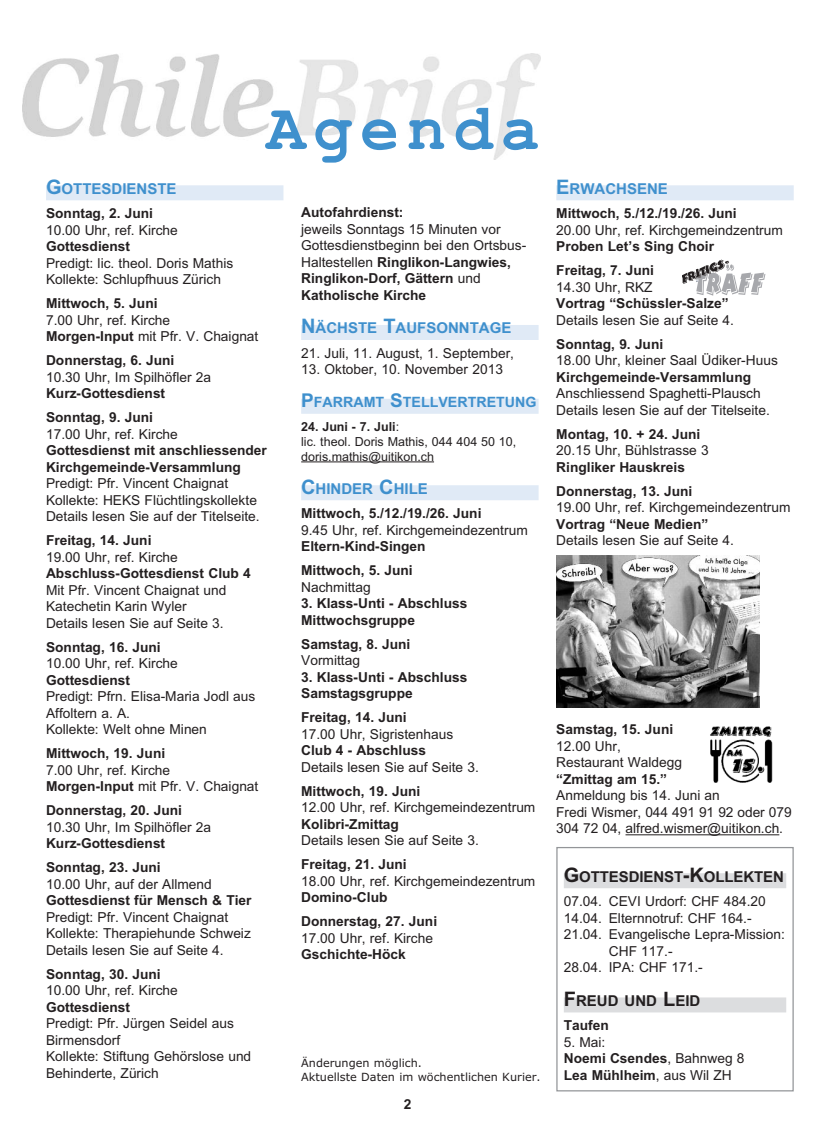
<style>
.page{position:relative;width:815px;height:1134px;background:#fff}
.page>*{position:absolute;margin:0;border:0;box-sizing:border-box;transform-origin:0 0}
.t1{font:700 65px "Courier New";letter-spacing:.12em;color:#3f90cd}
.t2{font:700 15px "Arial";color:#3f90cd}
.t3{font:700 15px "Arial";letter-spacing:-.005em;color:#231f20}
.t4{font:700 14.25px "Arial";color:#3f90cd}
.t5{font:13.75px/16.5px "Arial";color:#231f20}
.t6{font:700 13.75px/24px "Arial";color:#231f20}
.t7{font:12.5px/15px "Arial";color:#231f20}
.t8{font:11.25px/13.5px "Verdana";color:#231f20}
.s1{font-size:20px}
.s2{font-weight:700}
.s3{font-size:19px}
</style>
<div class="page">
<div style="left:46px;top:185px;width:237px;height:15px;background:#e0eaf6"></div>
<div style="left:301px;top:325px;width:238px;height:15px;background:#e0eaf6"></div>
<div style="left:301px;top:399px;width:238px;height:15px;background:#e0eaf6"></div>
<hr style="left:301px;top:461px;width:133px;height:1px;background:#231f20">
<div style="left:301px;top:485px;width:238px;height:15px;background:#e0eaf6"></div>
<img style="left:22px;top:54px;width:518px;height:105px">
<div style="left:556px;top:185px;width:238px;height:15px;background:#e0eaf6"></div>
<hr style="left:625px;top:834px;width:154px;height:1px;background:#231f20">
<svg style="left:682px;top:260px;width:83px;height:36px"></svg>
<img style="left:710px;top:726px;width:62px;height:57px">
<div style="left:556px;top:847px;width:238px;height:244px;border:1px solid #939598"></div>
<div style="left:564px;top:873px;width:222px;height:15px;background:#dcdddf"></div>
<div style="left:564px;top:997px;width:222px;height:15px;background:#dcdddf"></div>
<img style="left:556px;top:555px;width:204px;height:153px">
<h1 class="t1" style="left:267px;top:89px;width:275px">Agenda</h1>
<p class="t2" style="left:46px;top:180px;width:132px"><span class="s1">G</span>OTTESDIENSTE</p>
<p class="t6" style="left:46px;top:202px;width:108px">Sonntag, 2. Juni</p>
<p class="t5" style="left:46px;top:222px;width:133px">10.00 Uhr, ref. Kirche</p>
<p class="t6" style="left:46px;top:235px;width:86px">Gottesdienst</p>
<p class="t5" style="left:46px;top:255px;width:189px">Predigt: lic. theol. Doris Mathis<br>Kollekte: Schlupfhuus Zürich</p>
<p class="t6" style="left:46px;top:292px;width:113px">Mittwoch, 5. Juni</p>
<p class="t5" style="left:46px;top:312px;width:214px">7.00 Uhr, ref. Kirche<br><span class="s2">Morgen-Input</span> mit Pfr. V. Chaignat</p>
<p class="t6" style="left:46px;top:349px;width:130px">Donnerstag, 6. Juni</p>
<p class="t5" style="left:46px;top:369px;width:167px">10.30 Uhr, Im Spilhöfler 2a</p>
<p class="t6" style="left:46px;top:382px;width:121px">Kurz-Gottesdienst<br>Sonntag, 9. Juni</p>
<p class="t5" style="left:46px;top:426px;width:133px">17.00 Uhr, ref. Kirche</p>
<p class="t6" style="left:46px;top:442px;width:222px;line-height:16.5px">Gottesdienst mit anschliessender<br>Kirchgemeinde-Versammlung</p>
<p class="t5" style="left:46px;top:475px;width:215px">Predigt: Pfr. Vincent Chaignat<br>Kollekte: HEKS Flüchtlingskollekte<br>Details lesen Sie auf der Titelseite.</p>
<p class="t6" style="left:46px;top:529px;width:107px">Freitag, 14. Juni</p>
<p class="t5" style="left:46px;top:549px;width:133px">19.00 Uhr, ref. Kirche</p>
<p class="t6" style="left:46px;top:562px;width:206px">Abschluss-Gottesdienst Club 4</p>
<p class="t5" style="left:46px;top:582px;width:182px">Mit Pfr. Vincent Chaignat und<br>Katechetin Karin Wyler<br>Details lesen Sie auf Seite 3.</p>
<p class="t6" style="left:46px;top:635px;width:116px">Sonntag, 16. Juni</p>
<p class="t5" style="left:46px;top:655px;width:133px">10.00 Uhr, ref. Kirche</p>
<p class="t6" style="left:46px;top:668px;width:86px">Gottesdienst</p>
<p class="t5" style="left:46px;top:688px;width:211px">Predigt: Pfrn. Elisa-Maria Jodl aus<br>Affoltern a. A.<br>Kollekte: Welt ohne Minen</p>
<p class="t6" style="left:46px;top:742px;width:121px">Mittwoch, 19. Juni</p>
<p class="t5" style="left:46px;top:762px;width:214px">7.00 Uhr, ref. Kirche<br><span class="s2">Morgen-Input</span> mit Pfr. V. Chaignat</p>
<p class="t6" style="left:46px;top:799px;width:138px">Donnerstag, 20. Juni</p>
<p class="t5" style="left:46px;top:819px;width:167px">10.30 Uhr, Im Spilhöfler 2a</p>
<p class="t6" style="left:46px;top:832px;width:121px">Kurz-Gottesdienst<br>Sonntag, 23. Juni</p>
<p class="t5" style="left:46px;top:876px;width:167px">10.00 Uhr, auf der Allmend</p>
<p class="t6" style="left:46px;top:889px;width:207px">Gottesdienst für Mensch &amp; Tier</p>
<p class="t5" style="left:46px;top:909px;width:206px">Predigt: Pfr. Vincent Chaignat<br>Kollekte: Therapiehunde Schweiz<br>Details lesen Sie auf Seite 4.</p>
<p class="t6" style="left:46px;top:962px;width:116px">Sonntag, 30. Juni</p>
<p class="t5" style="left:46px;top:982px;width:133px">10.00 Uhr, ref. Kirche</p>
<p class="t6" style="left:46px;top:995px;width:86px">Gottesdienst</p>
<p class="t5" style="left:46px;top:1015px;width:207px">Predigt: Pfr. Jürgen Seidel aus<br>Birmensdorf<br>Kollekte: Stiftung Gehörslose und<br>Behinderte, Zürich</p>
<p class="t6" style="left:301px;top:200px;width:104px">Autofahrdienst:</p>
<p class="t5" style="left:301px;top:221px;width:227px">jeweils Sonntags 15 Minuten vor<br>Gottesdienstbeginn bei den Ortsbus-<br>Haltestellen <span class="s2">Ringlikon-Langwies,<br>Ringlikon-Dorf, Gättern</span> und<br><span class="s2">Katholische Kirche</span></p>
<p class="t2" style="left:301px;top:319px;width:212px"><span class="s1">N</span>ÄCHSTE <span class="s1">T</span>AUFSONNTAGE</p>
<p class="t5" style="left:301px;top:345px;width:214px">21. Juli, 11. August, 1. September,</p>
<p class="t5" style="left:301px;top:361px;width:203px">13. Oktober, 10. November 2013</p>
<p class="t4" style="left:301px;top:393px;width:237px"><span class="s3">P</span>FARRAMT <span class="s3">S</span>TELLVERTRETUNG</p>
<p class="t7" style="left:301px;top:419px;width:217px"><span class="s2">24. Juni - 7. Juli</span>:<br>lic. theol. Doris Mathis, 044 404 50 10, doris.mathis@uitikon.ch</p>
<p class="t2" style="left:301px;top:480px;width:128px"><span class="s1">C</span>HINDER <span class="s1">C</span>HILE</p>
<p class="t6" style="left:301px;top:501px;width:182px">Mittwoch, 5./12./19./26. Juni</p>
<p class="t5" style="left:301px;top:522px;width:228px">9.45 Uhr, ref. Kirchgemeindezentrum</p>
<p class="t6" style="left:301px;top:534px;width:126px">Eltern-Kind-Singen<br>Mittwoch, 5. Juni</p>
<p class="t5" style="left:301px;top:579px;width:71px">Nachmittag</p>
<p class="t6" style="left:301px;top:595px;width:168px;line-height:16.5px">3. Klass-Unti - Abschluss<br>Mittwochsgruppe</p>
<p class="t6" style="left:301px;top:632px;width:111px">Samstag, 8. Juni</p>
<p class="t5" style="left:301px;top:652px;width:60px">Vormittag</p>
<p class="t6" style="left:301px;top:669px;width:168px;line-height:16.5px">3. Klass-Unti - Abschluss<br>Samstagsgruppe</p>
<p class="t6" style="left:301px;top:705px;width:107px">Freitag, 14. Juni</p>
<p class="t5" style="left:301px;top:726px;width:154px">17.00 Uhr, Sigristenhaus</p>
<p class="t6" style="left:301px;top:738px;width:126px">Club 4 - Abschluss</p>
<p class="t5" style="left:301px;top:759px;width:179px">Details lesen Sie auf Seite 3.</p>
<p class="t6" style="left:301px;top:779px;width:121px">Mittwoch, 19. Juni</p>
<p class="t5" style="left:301px;top:799px;width:236px">12.00 Uhr, ref. Kirchgemeindezentrum</p>
<p class="t6" style="left:301px;top:812px;width:99px">Kolibri-Zmittag</p>
<p class="t5" style="left:301px;top:832px;width:179px">Details lesen Sie auf Seite 3.</p>
<p class="t6" style="left:301px;top:852px;width:107px">Freitag, 21. Juni</p>
<p class="t5" style="left:301px;top:873px;width:236px">18.00 Uhr, ref. Kirchgemeindezentrum</p>
<p class="t6" style="left:301px;top:885px;width:138px">Domino-Club<br>Donnerstag, 27. Juni</p>
<p class="t5" style="left:301px;top:930px;width:133px">17.00 Uhr, ref. Kirche</p>
<p class="t6" style="left:301px;top:942px;width:106px">Gschichte-Höck</p>
<p class="t8" style="left:301px;top:1056px;width:241px">Änderungen möglich.<br>Aktuellste Daten im wöchentlichen Kurier.</p>
<p class="t6" style="left:404px;top:1092px;width:9px">2</p>
<p class="t2" style="left:556px;top:180px;width:113px"><span class="s1">E</span>RWACHSENE</p>
<p class="t6" style="left:556px;top:202px;width:182px">Mittwoch, 5./12./19./26. Juni</p>
<p class="t5" style="left:556px;top:222px;width:228px">20.00 Uhr, ref. Kirchgemeindzentrum</p>
<p class="t6" style="left:556px;top:235px;width:159px">Proben Let’s Sing Choir<br>Freitag, 7. Juni</p>
<p class="t5" style="left:556px;top:279px;width:98px">14.30 Uhr, RKZ</p>
<p class="t6" style="left:556px;top:292px;width:174px">Vortrag “Schüssler-Salze”</p>
<p class="t5" style="left:556px;top:312px;width:179px">Details lesen Sie auf Seite 4.</p>
<p class="t6" style="left:556px;top:332px;width:108px">Sonntag, 9. Juni</p>
<p class="t5" style="left:556px;top:352px;width:223px">18.00 Uhr, kleiner Saal Üdiker-Huus</p>
<p class="t6" style="left:556px;top:365px;width:196px">Kirchgemeinde-Versammlung</p>
<p class="t5" style="left:556px;top:385px;width:215px">Anschliessend Spaghetti-Plausch<br>Details lesen Sie auf der Titelseite.</p>
<p class="t6" style="left:556px;top:422px;width:146px">Montag, 10. + 24. Juni</p>
<p class="t5" style="left:556px;top:442px;width:154px">20.15 Uhr, Bühlstrasse 3</p>
<p class="t6" style="left:556px;top:455px;width:138px">Ringliker Hauskreis<br>Donnerstag, 13. Juni</p>
<p class="t5" style="left:556px;top:499px;width:236px">19.00 Uhr, ref. Kirchgemeindezentrum</p>
<p class="t6" style="left:556px;top:512px;width:154px">Vortrag “Neue Medien”</p>
<p class="t5" style="left:556px;top:532px;width:179px">Details lesen Sie auf Seite 4.</p>
<p class="t6" style="left:556px;top:718px;width:118px">Samstag, 15. Juni</p>
<p class="t5" style="left:556px;top:738px;width:127px">12.00 Uhr,<br>Restaurant Waldegg</p>
<p class="t6" style="left:556px;top:767px;width:112px">“Zmittag am 15.”</p>
<p class="t5" style="left:556px;top:787px;width:237px">Anmeldung bis 14. Juni an<br>Fredi Wismer, 044 491 91 92 oder 079<br>304 72 04, alfred.wismer@uitikon.ch.</p>
<p class="t3" style="left:564px;top:867px;width:222px"><span class="s1">G</span>OTTESDIENST<span class="s1">-K</span>OLLEKTEN</p>
<p class="t5" style="left:564px;top:893px;width:204px">07.04. CEVI Urdorf: CHF 484.20</p>
<p class="t5" style="left:564px;top:910px;width:189px">14.04. Elternnotruf: CHF 164.-</p>
<p class="t5" style="left:564px;top:926px;width:223px">21.04. Evangelische Lepra-Mission:</p>
<p class="t5" style="left:609px;top:943px;width:65px">CHF 117.-</p>
<p class="t5" style="left:564px;top:959px;width:140px">28.04. IPA: CHF 171.-</p>
<p class="t3" style="left:564px;top:992px;width:138px"><span class="s1">F</span>REUD UND <span class="s1">L</span>EID</p>
<p class="t6" style="left:564px;top:1014px;width:47px">Taufen</p>
<p class="t5" style="left:564px;top:1034px;width:182px">5. Mai:<br><span class="s2">Noemi Csendes</span>, Bahnweg 8<br><span class="s2">Lea Mühlheim</span>, aus Wil ZH</p>
</div>
